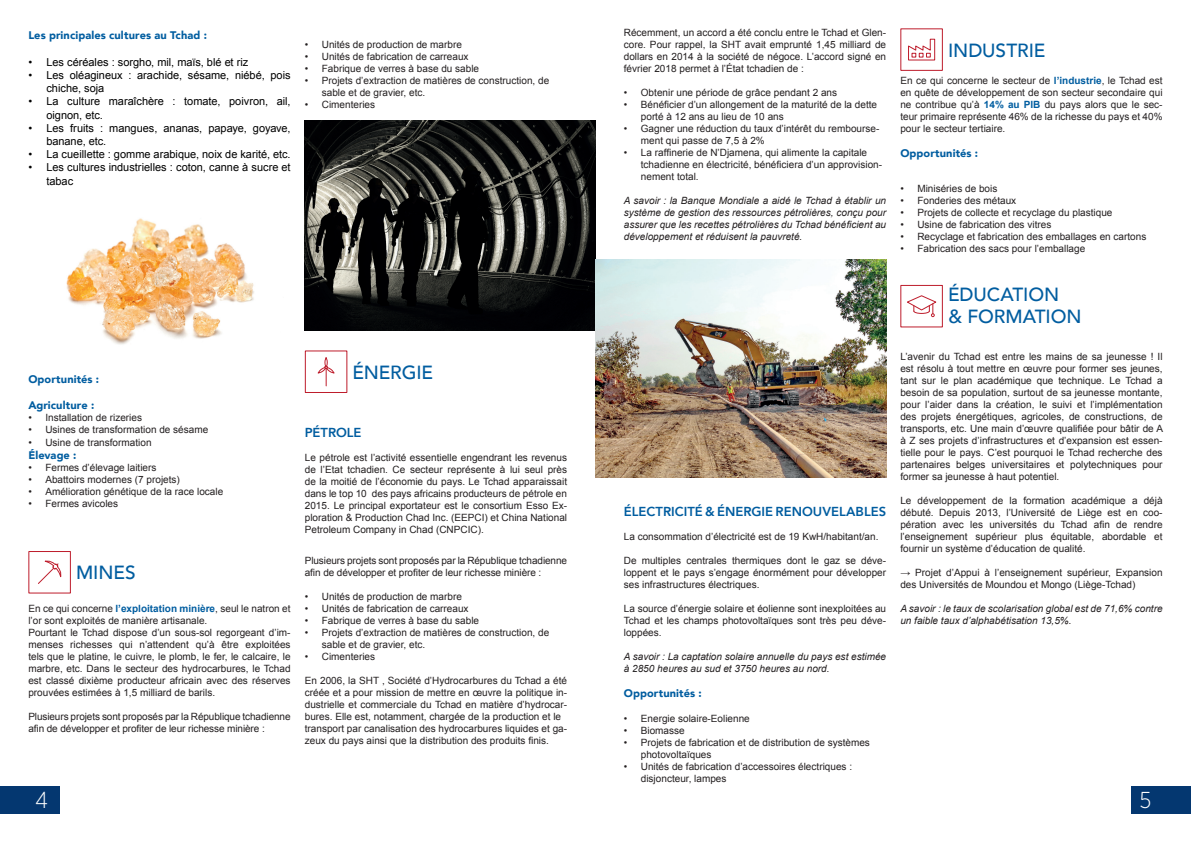
<style>
.page{position:relative;width:1191px;height:842px;background:#fff}
.page>*{position:absolute;margin:0;border:0;box-sizing:border-box;transform-origin:0 0}
.t1{font:300 23px "Gotham Narrow";color:#fff}
.t2{font:500 19px/22px "Avenir";letter-spacing:-.005em;color:#015da0}
.t3{font:800 13px "Avenir";color:#015da0}
.t4{font:11px/13.2px "Arial";color:#000}
.t5{font:900 11px "Avenir";letter-spacing:.01em;color:#015da0}
.t6{font:10px/12px "Arial";color:#231f20}
.t7{font:italic 10px/12px "Arial";color:#231f20}
.s1{font-weight:700;color:#015da0}
</style>
<div class="page">
<div style="left:1131px;top:786px;width:60px;height:28px;background:#043770"></div>
<div style="left:0;top:786px;width:59px;height:28px;background:#043770"></div>
<svg style="left:38px;top:560px;width:24px;height:24px"></svg>
<div style="left:28px;top:551px;width:43px;height:42px;border:1px solid #be1d2c"></div>
<svg style="left:317px;top:358px;width:18px;height:28px"></svg>
<div style="left:305px;top:350px;width:42px;height:43px;border:1px solid #be1d2c"></div>
<svg style="left:908px;top:38px;width:27px;height:23px"></svg>
<div style="left:900px;top:28px;width:43px;height:43px;border:1px solid #be1d2c"></div>
<svg style="left:907px;top:295px;width:30px;height:22px"></svg>
<div style="left:900px;top:285px;width:43px;height:42px;border:1px solid #be1d2c"></div>
<img style="left:66px;top:218px;width:188px;height:127px">
<img style="left:305px;top:120px;width:290px;height:210px">
<img style="left:595px;top:259px;width:291px;height:218px">
<p class="t5" style="left:28px;top:26px;width:180px">Les principales cultures au Tchad :</p>
<p class="t4" style="left:28px;top:55px;width:222px">• Les céréales : sorgho, mil, maïs, blé et riz</p>
<p class="t4" style="left:46px;top:69px;width:246px;text-indent:-18px">• Les oléagineux : arachide, sésame, niébé, pois chiche, soja</p>
<p class="t4" style="left:46px;top:95px;width:246px;text-indent:-18px">• La culture maraîchère : tomate, poivron, ail, oignon, etc.</p>
<p class="t4" style="left:46px;top:121px;width:246px;text-indent:-18px">• Les fruits : mangues, ananas, papaye, goyave, banane, etc.</p>
<p class="t4" style="left:28px;top:148px;width:264px">• La cueillette : gomme arabique, noix de karité, etc.</p>
<p class="t4" style="left:46px;top:161px;width:246px;text-indent:-18px">• Les cultures industrielles : coton, canne à sucre et tabac</p>
<p class="t6" style="left:305px;top:39px;width:159px">• Unités de production de marbre</p>
<p class="t6" style="left:305px;top:51px;width:165px">• Unités de fabrication de carreaux</p>
<p class="t6" style="left:305px;top:63px;width:176px">• Fabrique de verres à base du sable</p>
<p class="t6" style="left:322px;top:75px;width:229px;text-indent:-17px">• Projets d’extraction de matières de construction, de sable et de gravier, etc.</p>
<p class="t6" style="left:305px;top:99px;width:72px">• Cimenteries</p>
<p class="t5" style="left:28px;top:369px;width:72px">Oportunités :</p>
<p class="t5" style="left:28px;top:396px;width:67px">Agriculture :</p>
<p class="t6" style="left:28px;top:412px;width:115px">• Installation de rizeries</p>
<p class="t6" style="left:28px;top:424px;width:181px">• Usines de transformation de sésame</p>
<p class="t6" style="left:28px;top:437px;width:125px">• Usine de transformation</p>
<p class="t5" style="left:28px;top:446px;width:50px">Élevage :</p>
<p class="t6" style="left:28px;top:462px;width:130px">• Fermes d’élevage laitiers</p>
<p class="t6" style="left:28px;top:474px;width:153px">• Abattoirs modernes (7 projets)</p>
<p class="t6" style="left:28px;top:486px;width:196px">• Amélioration génétique de la race locale</p>
<p class="t6" style="left:28px;top:498px;width:91px">• Fermes avicoles</p>
<h2 class="t2" style="left:76px;top:561px;width:61px">MINES</h2>
<p class="t6" style="left:28px;top:603px;width:264px">En ce qui concerne <span class="s1">l’exploitation minière</span>, seul le natron et l’or sont exploités de manière artisanale.<br>Pourtant le Tchad dispose d’un sous-sol regorgeant d’im&shy;menses richesses qui n’attendent qu’à être exploitées tels que le platine, le cuivre, le plomb, le fer, le calcaire, le marbre, etc. Dans le secteur des hydrocarbures, le Tchad est classé dixième producteur africain avec des réserves prouvées estimées à 1,5 milliard de barils.</p>
<p class="t6" style="left:28px;top:711px;width:264px">Plusieurs projets sont proposés par la République tchadienne afin de développer et profiter de leur richesse minière :</p>
<h2 class="t2" style="left:352px;top:360px;width:82px">ÉNERGIE</h2>
<h3 class="t3" style="left:305px;top:422px;width:58px">PÉTROLE</h3>
<p class="t6" style="left:305px;top:451px;width:264px;text-align:justify">Le pétrole est l’activité essentielle engendrant les revenus de l’Etat tchadien. Ce secteur représente à lui seul près de la moitié de l’économie du pays. Le Tchad apparaissait dans le top 10 des pays africains producteurs de pétrole en 2015. Le principal exportateur est le consortium Esso Ex&shy;ploration &amp; Production Chad Inc. (EEPCI) et China National Petroleum Company in Chad (CNPCIC).</p>
<p class="t6" style="left:305px;top:555px;width:264px">Plusieurs projets sont proposés par la République tchadienne afin de développer et profiter de leur richesse minière :</p>
<p class="t6" style="left:305px;top:591px;width:159px">• Unités de production de marbre</p>
<p class="t6" style="left:305px;top:603px;width:165px">• Unités de fabrication de carreaux</p>
<p class="t6" style="left:305px;top:615px;width:176px">• Fabrique de verres à base du sable</p>
<p class="t6" style="left:322px;top:627px;width:229px;text-indent:-17px">• Projets d’extraction de matières de construction, de sable et de gravier, etc.</p>
<p class="t6" style="left:305px;top:651px;width:72px">• Cimenteries</p>
<p class="t6" style="left:305px;top:675px;width:264px">En 2006, la SHT , Société d’Hydrocarbures du Tchad a été créée et a pour mission de mettre en œuvre la politique in&shy;dustrielle et commerciale du Tchad en matière d’hydrocar&shy;bures. Elle est, notamment, chargée de la production et le transport par canalisation des hydrocarbures liquides et ga&shy;zeux du pays ainsi que la distribution des produits finis.</p>
<p class="t6" style="left:624px;top:26px;width:264px;text-align:justify">Récemment, un accord a été conclu entre le Tchad et Glen&shy;core. Pour rappel, la SHT avait emprunté 1,45 milliard de dollars en 2014 à la société de négoce. L’accord signé en février 2018 permet à l’État tchadien de :</p>
<p class="t6" style="left:624px;top:86px;width:215px">• Obtenir une période de grâce pendant 2 ans</p>
<p class="t6" style="left:641px;top:98px;width:238px;text-indent:-17px">• Bénéficier d’un allongement de la maturité de la dette porté à 12 ans au lieu de 10 ans</p>
<p class="t6" style="left:641px;top:122px;width:240px;text-indent:-17px">• Gagner une réduction du taux d’intérêt du rembourse&shy;ment qui passe de 7,5 à 2%</p>
<p class="t6" style="left:641px;top:146px;width:243px;text-indent:-17px">• La raffinerie de N’Djamena, qui alimente la capitale tchadienne en électricité, bénéficiera d’un approvision&shy;nement total.</p>
<p class="t7" style="left:624px;top:194px;width:264px;text-align:justify">A savoir : la Banque Mondiale a aidé le Tchad à établir un système de gestion des ressources pétrolières, conçu pour assurer que les recettes pétrolières du Tchad bénéficient au développement et réduisent la pauvreté.</p>
<h3 class="t3" style="left:624px;top:501px;width:264px">ÉLECTRICITÉ &amp; ÉNERGIE RENOUVELABLES</h3>
<p class="t6" style="left:624px;top:530px;width:256px">La consommation d’électricité est de 19 KwH/habitant/an.</p>
<p class="t6" style="left:624px;top:554px;width:264px;text-align:justify">De multiples centrales thermiques dont le gaz se déve&shy;loppent et le pays s’engage énormément pour développer ses infrastructures électriques.</p>
<p class="t6" style="left:624px;top:602px;width:264px;text-align:justify">La source d’énergie solaire et éolienne sont inexploitées au Tchad et les champs photovoltaïques sont très peu déve&shy;loppées.</p>
<p class="t7" style="left:624px;top:650px;width:264px">A savoir : La captation solaire annuelle du pays est estimée à 2850 heures au sud et 3750 heures au nord.</p>
<p class="t5" style="left:624px;top:684px;width:79px">Opportunités :</p>
<p class="t6" style="left:624px;top:713px;width:127px">• Energie solaire-Eolienne</p>
<p class="t6" style="left:624px;top:725px;width:62px">• Biomasse</p>
<p class="t6" style="left:641px;top:737px;width:230px;text-indent:-17px">• Projets de fabrication et de distribution de systèmes photovoltaïques</p>
<p class="t6" style="left:641px;top:761px;width:213px;text-indent:-17px">• Unités de fabrication d’accessoires électriques : disjoncteur, lampes</p>
<h2 class="t2" style="left:948px;top:38px;width:99px">INDUSTRIE</h2>
<p class="t6" style="left:900px;top:75px;width:264px;text-align:justify">En ce qui concerne le secteur de <span class="s1">l’industrie</span>, le Tchad est en quête de développement de son secteur secondaire qui ne contribue qu’à <span class="s1">14% au PIB</span> du pays alors que le sec&shy;teur primaire représente 46% de la richesse du pays et 40% pour le secteur tertiaire.</p>
<p class="t5" style="left:900px;top:144px;width:79px">Opportunités :</p>
<p class="t6" style="left:900px;top:183px;width:99px">• Miniséries de bois</p>
<p class="t6" style="left:900px;top:195px;width:117px">• Fonderies des métaux</p>
<p class="t6" style="left:900px;top:207px;width:214px">• Projets de collecte et recyclage du plastique</p>
<p class="t6" style="left:900px;top:219px;width:152px">• Usine de fabrication des vitres</p>
<p class="t6" style="left:900px;top:231px;width:247px">• Recyclage et fabrication des emballages en cartons</p>
<p class="t6" style="left:900px;top:243px;width:186px">• Fabrication des sacs pour l’emballage</p>
<h2 class="t2" style="left:948px;top:283px;width:135px">ÉDUCATION<br>&amp; FORMATION</h2>
<p class="t6" style="left:900px;top:351px;width:264px;text-align:justify">L’avenir du Tchad est entre les mains de sa jeunesse ! Il est résolu à tout mettre en œuvre pour former ses jeunes, tant sur le plan académique que technique. Le Tchad a besoin de sa population, surtout de sa jeunesse montante, pour l’aider dans la création, le suivi et l’implémentation des projets énergétiques, agricoles, de constructions, de transports, etc. Une main d’œuvre qualifiée pour bâtir de A à Z ses projets d’infrastructures et d’expansion est essen&shy;tielle pour le pays. C’est pourquoi le Tchad recherche des partenaires belges universitaires et polytechniques pour former sa jeunesse à haut potentiel.</p>
<p class="t6" style="left:900px;top:495px;width:264px;text-align:justify">Le développement de la formation académique a déjà débuté. Depuis 2013, l’Université de Liège est en coo&shy;pération avec les universités du Tchad afin de rendre l’enseignement supérieur plus équitable, abordable et fournir un système d’éducation de qualité.</p>
<p class="t6" style="left:900px;top:567px;width:264px">→ Projet d’Appui à l’enseignement supérieur, Expansion des Universités de Moundou et Mongo (Liège-Tchad)</p>
<p class="t7" style="left:900px;top:603px;width:264px">A savoir : le taux de scolarisation global est de 71,6% contre un faible taux d’alphabétisation 13,5%.</p>
<h1 class="t1" style="left:35px;top:786px;width:15px">4</h1>
<h1 class="t1" style="left:1139px;top:786px;width:13px">5</h1>
</div>
